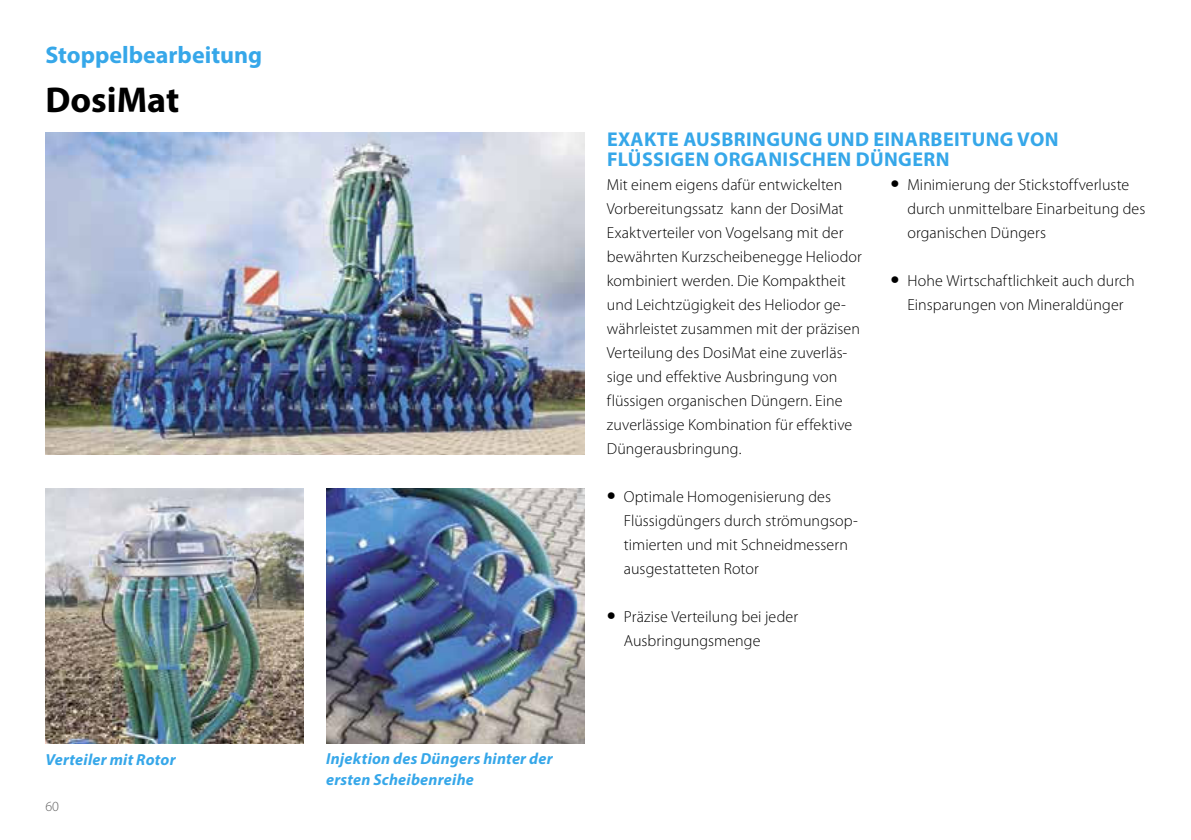
<style>
.page{position:relative;width:1191px;height:840px;background:#fff}
.page>*{position:absolute;margin:0;border:0;box-sizing:border-box;transform-origin:0 0}
.t1{font:700 36px "Myriad Pro";color:#000}
.t2{font:700 24px "Myriad Pro";color:#36a7e9}
.t3{font:700 20px/20px "Myriad Pro";letter-spacing:.02em;color:#36a7e9}
.t4{font:300 16px/24px "Myriad Pro";letter-spacing:.005em;color:#000}
.t5{font:italic 700 16px/21px "Myriad Pro";letter-spacing:.015em;color:#36a7e9}
.t6{font:300 14px "Myriad Pro";color:#636363}
.s1{font-weight:400;font-size:32px}
</style>
<div class="page">
<img style="left:45px;top:132px;width:539px;height:322px">
<img style="left:45px;top:488px;width:258px;height:255px">
<img style="left:326px;top:488px;width:258px;height:255px">
<h2 class="t2" style="left:45px;top:43px;width:218px">Stoppelbearbeitung</h2>
<h1 class="t1" style="left:45px;top:81px;width:135px">DosiMat</h1>
<p class="t5" style="left:45px;top:748px;width:132px">Verteiler mit Rotor</p>
<p class="t6" style="left:45px;top:799px;width:15px">60</p>
<p class="t5" style="left:326px;top:748px;width:228px">Injektion des Düngers hinter der ersten Scheibenreihe</p>
<p class="t3" style="left:607px;top:129px;width:453px">EXAKTE AUSBRINGUNG UND EINARBEITUNG VON<br>FLÜSSIGEN ORGANISCHEN DÜNGERN</p>
<p class="t4" style="left:607px;top:173px;width:256px">Mit einem eigens dafür entwickelten Vorbereitungssatz kann der DosiMat Exaktverteiler von Vogelsang mit der bewährten Kurzscheibenegge Heliodor kombiniert werden. Die Kompaktheit und Leichtzügigkeit des Heliodor ge&shy;währleistet zusammen mit der präzisen Verteilung des DosiMat eine zuverläs&shy;sige und effektive Ausbringung von flüssigen organischen Düngern. Eine zuverlässige Kombination für effektive Düngerausbringung.</p>
<p class="t4" style="left:624px;top:485px;width:236px;text-indent:-17px"><span class="s1">•</span> Optimale Homogenisierung des<br>Flüssigdüngers durch strömungsop&shy;timierten und mit Schneidmessern ausgestatteten Rotor</p>
<p class="t4" style="left:624px;top:605px;width:176px;text-indent:-17px"><span class="s1">•</span> Präzise Verteilung bei jeder<br>Ausbringungsmenge</p>
<p class="t4" style="left:907px;top:173px;width:239px;text-indent:-17px"><span class="s1">•</span> Minimierung der Stickstoffverluste durch unmittelbare Einarbeitung des organischen Düngers</p>
<p class="t4" style="left:890px;top:269px;width:246px;text-align:center"><span class="s1">•</span> Hohe Wirtschaftlichkeit auch durch<br>Einsparungen von Mineraldünger</p>
</div>
